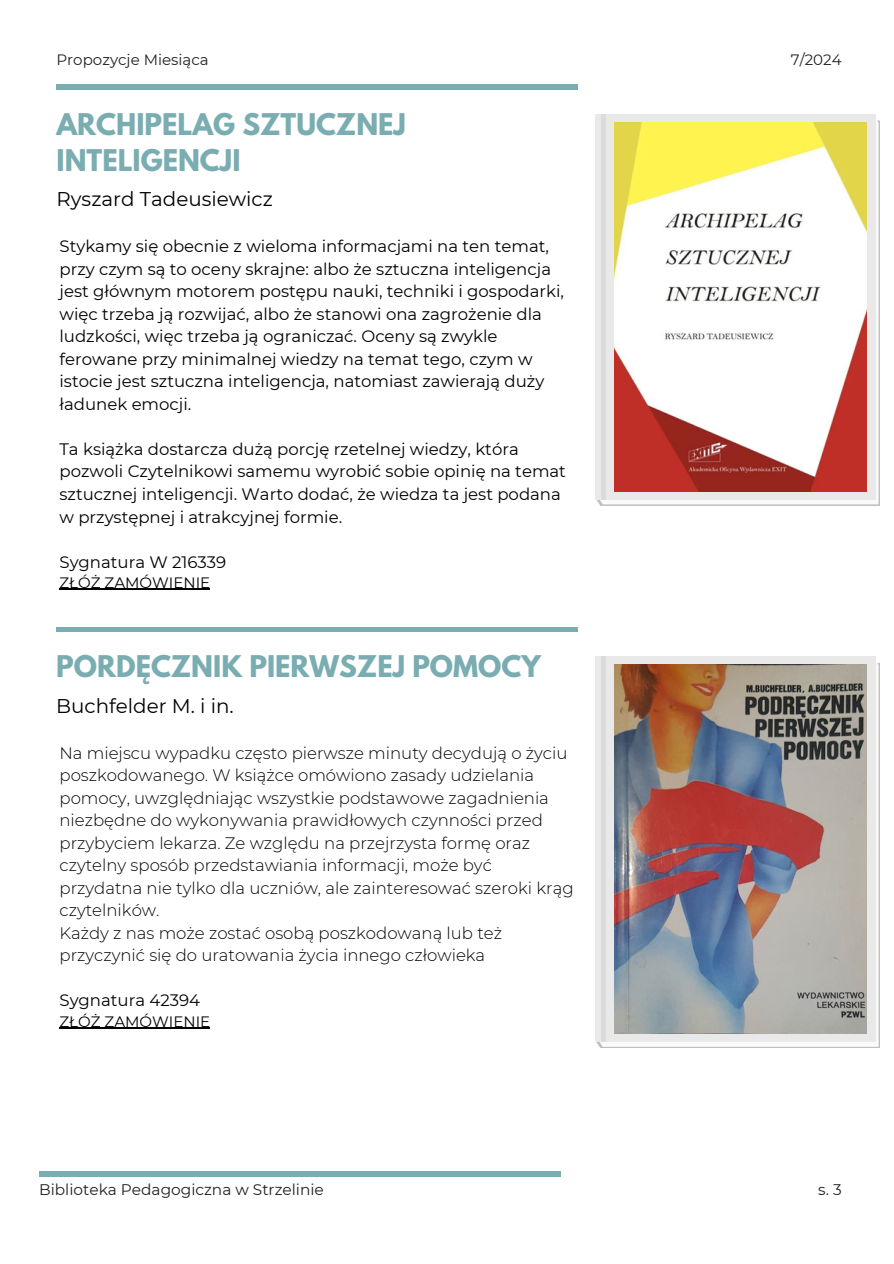
<style>
.page{position:relative;width:894px;height:1264px;background:#fff}
.page>*{position:absolute;margin:0;border:0;box-sizing:border-box;transform-origin:0 0}
.t1{font:700 26.4px/36px "League Spartan";color:#7aadb1}
.t2{font:19.8px "Montserrat";color:#000}
.t3{font:16.5px/22.5px "Montserrat";color:#000}
.t4{font:300 16.5px/22.5px "Montserrat";color:#000}
.t5{font:15.3px "Montserrat";color:#222}
.t6{font:15px "Montserrat";color:#000}
.t7{font:15px "Montserrat";color:#222}
</style>
<div class="page">
<hr style="left:56px;top:627px;width:521px;height:4px;background:#7aadb1">
<div style="left:39px;top:1171px;width:521px;height:5px;background:#7aadb1"></div>
<div style="left:57px;top:84px;width:520px;height:5px;background:#7aadb1"></div>
<svg style="left:598px;top:116px;width:280px;height:388px"></svg>
<div style="left:595px;top:114px;width:280px;height:385px;background:#e9e9e9"></div>
<img style="left:614px;top:122px;width:252px;height:369px">
<hr style="left:601px;top:114px;width:4px;height:385px;background:#dbdbdb">
<svg style="left:598px;top:659px;width:280px;height:387px"></svg>
<div style="left:595px;top:656px;width:280px;height:385px;background:#e9e9e9"></div>
<img style="left:614px;top:664px;width:252px;height:369px">
<hr style="left:601px;top:656px;width:4px;height:385px;background:#dbdbdb">
<hr style="left:59px;top:589px;width:151px;height:1px;background:#000">
<hr style="left:59px;top:1027px;width:151px;height:1px;background:#000">
<h2 class="t7" style="left:56px;top:50px;width:154px">Propozycje Miesiąca</h2>
<h2 class="t7" style="left:790px;top:50px;width:52px">7/2024</h2>
<p class="t1" style="left:56px;top:110px;width:351px">ARCHIPELAG SZTUCZNEJ<br>INTELIGENCJI</p>
<p class="t2" style="left:56px;top:187px;width:218px">Ryszard Tadeusiewicz</p>
<p class="t3" style="left:59px;top:235px;width:506px">Stykamy się obecnie z wieloma informacjami na ten temat, przy czym są to oceny skrajne: albo że sztuczna inteligencja jest głównym motorem postępu nauki, techniki i gospodarki, więc trzeba ją rozwijać, albo że stanowi ona zagrożenie dla ludzkości, więc trzeba ją ograniczać. Oceny są zwykle ferowane przy minimalnej wiedzy na temat tego, czym w istocie jest sztuczna inteligencja, natomiast zawierają duży ładunek emocji.</p>
<p class="t3" style="left:59px;top:438px;width:508px">Ta książka dostarcza dużą porcję rzetelnej wiedzy, która pozwoli Czytelnikowi samemu wyrobić sobie opinię na temat sztucznej inteligencji. Warto dodać, że wiedza ta jest podana w przystępnej i atrakcyjnej formie.</p>
<p class="t3" style="left:59px;top:550px;width:168px">Sygnatura W 216339</p>
<h1 class="t6" style="left:59px;top:573px;width:152px">ZŁÓŻ ZAMÓWIENIE</h1>
<p class="t1" style="left:56px;top:652px;width:486px">PORDĘCZNIK PIERWSZEJ POMOCY</p>
<p class="t2" style="left:56px;top:693px;width:179px">Buchfelder M. i in.</p>
<p class="t4" style="left:59px;top:741px;width:515px">Na miejscu wypadku często pierwsze minuty decydują o życiu poszkodowanego. W książce omówiono zasady udzielania pomocy, uwzględniając wszystkie podstawowe zagadnienia niezbędne do wykonywania prawidłowych czynności przed przybyciem lekarza. Ze względu na przejrzysta formę oraz czytelny sposób przedstawiania informacji, może być przydatna nie tylko dla uczniów, ale zainteresować szeroki krąg czytelników.</p>
<p class="t4" style="left:59px;top:921px;width:444px">Każdy z nas może zostać osobą poszkodowaną lub też przyczynić się do uratowania życia innego człowieka</p>
<p class="t3" style="left:59px;top:989px;width:142px">Sygnatura 42394</p>
<p class="t6" style="left:59px;top:1012px;width:152px">ZŁÓŻ ZAMÓWIENIE</p>
<p class="t5" style="left:39px;top:1180px;width:286px">Biblioteka Pedagogiczna w Strzelinie</p>
<p class="t5" style="left:818px;top:1180px;width:25px">s. 3</p>
</div>
